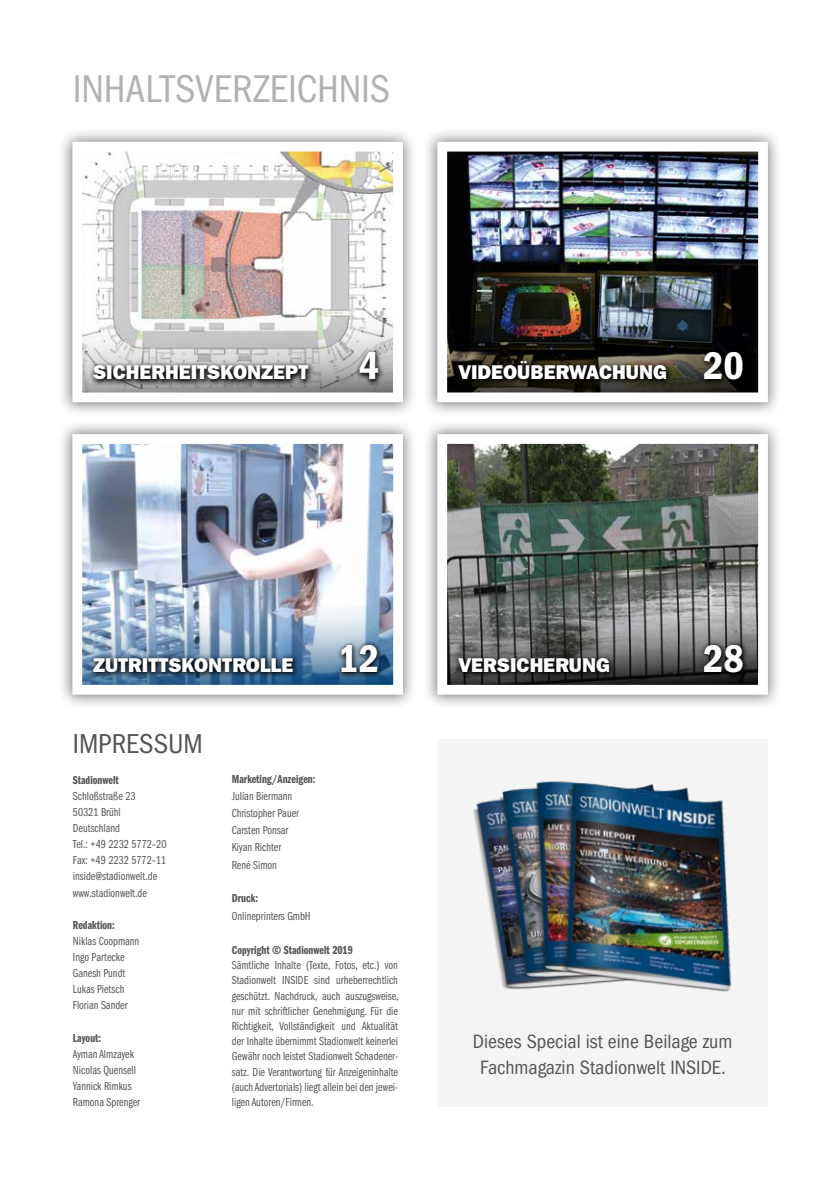
<style>
.page{position:relative;width:840px;height:1191px;background:#fff}
.page>*{position:absolute;margin:0;border:0;box-sizing:border-box;transform-origin:0 0}
.t1{font:condensed 40px "Franklin Gothic LT";letter-spacing:-.005em;color:#b1b2b3}
.t2{font:600 condensed 40px "Franklin Gothic LT";color:#fff}
.t3{font:condensed 28.4px "Franklin Gothic LT";letter-spacing:-.005em;color:#565656}
.t4{font:800 20px "Franklin Gothic LT";color:#fff}
.t5{font:condensed 20px/26px "Franklin Gothic LT";color:#565656;text-align:center}
.t6{font:12px/16.2px "Franklin Gothic LT Book Cmpr";color:#565656}
.t7{font:12px "Franklin Gothic LT Demi Cmpr";color:#565656}
.s1{font-weight:600;font-stretch:condensed;font-size:40px}
</style>
<div class="page">
<div style="left:58px;top:419px;width:360px;height:290px;background:#000;opacity:.5"></div>
<img style="left:83px;top:445px;width:309px;height:161px">
<svg style="left:83px;top:606px;width:309px;height:77px;background:#8da7c2"></svg>
<div style="left:72px;top:434px;width:331px;height:260px;border:10px solid #fff"></div>
<svg style="left:336px;top:639px;width:48px;height:39px;background:#455d71"></svg>
<svg style="left:89px;top:652px;width:211px;height:26px;background:#32495e"></svg>
<div style="left:422px;top:127px;width:360px;height:290px;background:#000;opacity:.5"></div>
<img style="left:448px;top:153px;width:308px;height:164px">
<img style="left:448px;top:317px;width:308px;height:74px">
<div style="left:437px;top:142px;width:330px;height:260px;border:10px solid #fff"></div>
<svg style="left:698px;top:347px;width:51px;height:40px;background:#11100d"></svg>
<svg style="left:453px;top:357px;width:219px;height:30px;background:#232017"></svg>
<div style="left:422px;top:419px;width:360px;height:290px;background:#000;opacity:.5"></div>
<img style="left:448px;top:445px;width:308px;height:161px">
<svg style="left:448px;top:606px;width:308px;height:77px;background:#6d6d6d"></svg>
<div style="left:437px;top:434px;width:330px;height:260px;border:10px solid #fff"></div>
<div style="left:58px;top:127px;width:360px;height:290px;background:#000;opacity:.5"></div>
<img style="left:83px;top:153px;width:309px;height:164px">
<svg style="left:83px;top:317px;width:309px;height:74px"></svg>
<svg style="left:89px;top:360px;width:226px;height:26px;background:#626262"></svg>
<svg style="left:354px;top:347px;width:31px;height:39px"></svg>
<div style="left:437px;top:739px;width:330px;height:367px;background:#f4f4f4"></div>
<img style="left:473px;top:800px;width:17px;height:111px">
<img style="left:490px;top:789px;width:49px;height:201px">
<img style="left:519px;top:782px;width:20px;height:206px">
<img style="left:539px;top:781px;width:193px;height:211px">
<svg style="left:453px;top:653px;width:162px;height:26px;background:#282828"></svg>
<svg style="left:698px;top:639px;width:51px;height:40px;background:#2f2f2f"></svg>
<h1 class="t1" style="left:73px;top:66px;width:318px">INHALTSVERZEICHNIS</h1>
<h3 class="t4" style="left:93px;top:360px;width:217px">SICHERHEITSKONZEPT</h3>
<h1 class="t2" style="left:358px;top:343px;width:22px">4</h1>
<h3 class="t4" style="left:458px;top:360px;width:287px">VIDEOÜBERWACHUNG <span class="s1">20</span></h3>
<h3 class="t4" style="left:93px;top:653px;width:287px">ZUTRITTSKONTROLLE <span class="s1">12</span></h3>
<h2 class="t3" style="left:73px;top:727px;width:131px">IMPRESSUM</h2>
<p class="t7" style="left:73px;top:773px;width:47px">Stadionwelt</p>
<p class="t6" style="left:73px;top:788px;width:95px">Schloßstraße 23<br>50321 Brühl<br>Deutschland<br>Tel.: +49 2232 5772–20<br>Fax: +49 2232 5772–11 inside@stadionwelt.de www.stadionwelt.de</p>
<p class="t7" style="left:73px;top:918px;width:43px">Redaktion:</p>
<p class="t6" style="left:73px;top:933px;width:68px">Niklas Coopmann<br>Ingo Partecke<br>Ganesh Pundt<br>Lukas Pietsch<br>Florian Sander</p>
<p class="t7" style="left:73px;top:1031px;width:30px">Layout:</p>
<p class="t6" style="left:73px;top:1046px;width:69px">Ayman Almzayek<br>Nicolas Quensell<br>Yannick Rimkus<br>Ramona Sprenger</p>
<p class="t7" style="left:232px;top:772px;width:85px">Marketing/Anzeigen:</p>
<p class="t6" style="left:232px;top:787px;width:69px;line-height:17.2px">Julian Biermann<br>Christopher Pauer<br>Carsten Ponsar<br>Kiyan Richter<br>René Simon</p>
<p class="t7" style="left:232px;top:891px;width:28px">Druck:</p>
<p class="t6" style="left:232px;top:907px;width:80px">Onlineprinters GmbH</p>
<p class="t7" style="left:232px;top:943px;width:122px">Copyright © Stadionwelt 2019</p>
<p class="t6" style="left:232px;top:957px;width:168px;line-height:15.2px;text-align:justify">Sämtliche Inhalte (Texte, Fotos, etc.) von Stadionwelt INSIDE sind urheberrechtlich geschützt. Nachdruck, auch auszugsweise, nur mit schriftlicher Genehmigung. Für die Richtigkeit, Vollständigkeit und Aktualität der Inhalte übernimmt Stadionwelt keinerlei Gewähr noch leistet Stadionwelt Schadener&shy;satz. Die Verantwortung für Anzeigeninhalte (auch Advertorials) liegt allein bei den jewei&shy;ligen Autoren/Firmen.</p>
<h3 class="t4" style="left:458px;top:653px;width:153px">VERSICHERUNG</h3>
<h1 class="t2" style="left:702px;top:635px;width:42px">28</h1>
<h3 class="t5" style="left:472px;top:1028px;width:261px">Dieses Special ist eine Beilage zum<br>Fachmagazin Stadionwelt INSIDE.</h3>
</div>
